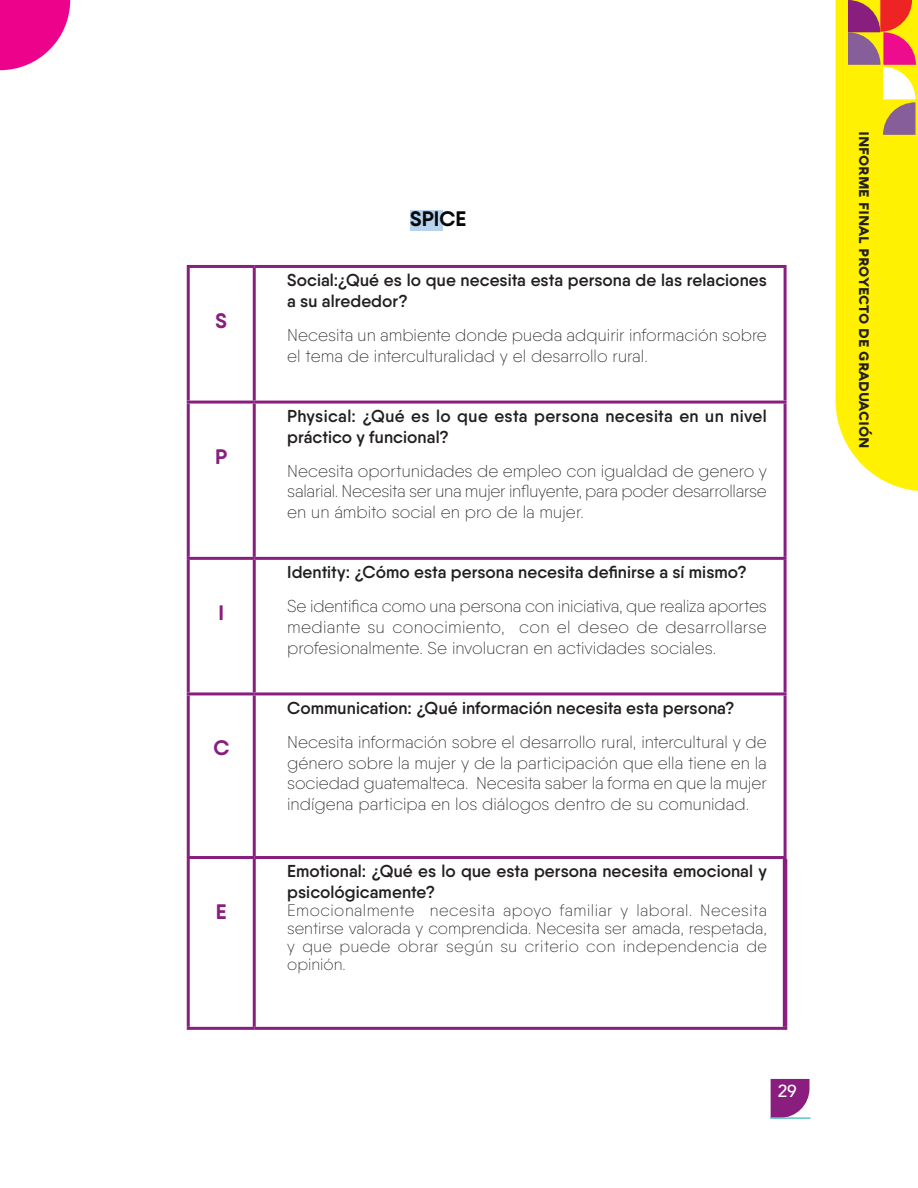
<style>
.page{position:relative;width:918px;height:1188px;background:#fff}
.page>*{position:absolute;margin:0;border:0;box-sizing:border-box;transform-origin:0 0}
.subtitulos{font:700 21px "Qanelas Soft";letter-spacing:.005em;color:#08090b}
.subtitulos-2{font:700 21px "Qanelas Soft";color:#891e7f}
.cuerpo_de_texto{font:200 17.25px/20.7px "Qanelas Soft";color:#231f20;text-align:justify}
.cuerpo_de_texto-2{font:600 17.25px/20.7px "Qanelas Soft";letter-spacing:.005em;color:#231f20}
.t1{font:500 17.25px "Avenir LT Std";color:#fff}
.cuerpecitos_10_pts{font:200 16.5px/18px "Qanelas Soft";letter-spacing:.025em;color:#231f20;text-align:justify}
.t2{font:900 13.5px "Aquawax";color:#231f20}
</style>
<div class="page">
<svg style="left:771px;top:1079px;width:39px;height:38px"></svg>
<hr style="left:770px;top:1117px;width:41px;height:2px;background:#5dc5c6">
<svg style="left:836px;top:0;width:82px;height:491px;background:#f6de1d"></svg>
<svg style="left:0;top:0;width:70px;height:70px"></svg>
<div style="left:410px;top:210px;width:33px;height:21px;background:#b7d3ed"></div>
<hr style="left:187px;top:265px;width:67px;height:3px;background:#891e7f">
<hr style="left:187px;top:268px;width:3px;height:133px;background:#891e7f">
<hr style="left:254px;top:265px;width:533px;height:3px;background:#891e7f">
<hr style="left:253px;top:268px;width:3px;height:133px;background:#891e7f">
<hr style="left:784px;top:268px;width:3px;height:133px;background:#891e7f">
<hr style="left:187px;top:401px;width:67px;height:3px;background:#891e7f">
<hr style="left:187px;top:404px;width:3px;height:153px;background:#891e7f">
<hr style="left:254px;top:401px;width:533px;height:3px;background:#891e7f">
<hr style="left:253px;top:404px;width:3px;height:153px;background:#891e7f">
<hr style="left:784px;top:404px;width:3px;height:153px;background:#891e7f">
<hr style="left:187px;top:557px;width:67px;height:3px;background:#891e7f">
<hr style="left:187px;top:560px;width:3px;height:132px;background:#891e7f">
<hr style="left:254px;top:557px;width:533px;height:3px;background:#891e7f">
<hr style="left:253px;top:560px;width:3px;height:132px;background:#891e7f">
<hr style="left:784px;top:560px;width:3px;height:132px;background:#891e7f">
<hr style="left:187px;top:692px;width:67px;height:3px;background:#891e7f">
<hr style="left:187px;top:695px;width:3px;height:161px;background:#891e7f">
<hr style="left:254px;top:692px;width:533px;height:3px;background:#891e7f">
<hr style="left:253px;top:695px;width:3px;height:161px;background:#891e7f">
<hr style="left:784px;top:695px;width:3px;height:161px;background:#891e7f">
<hr style="left:187px;top:856px;width:67px;height:3px;background:#891e7f">
<hr style="left:187px;top:859px;width:3px;height:168px;background:#891e7f">
<hr style="left:254px;top:856px;width:533px;height:3px;background:#891e7f">
<hr style="left:253px;top:859px;width:3px;height:168px;background:#891e7f">
<hr style="left:187px;top:1027px;width:67px;height:3px;background:#891e7f">
<hr style="left:254px;top:1027px;width:533px;height:3px;background:#891e7f">
<hr style="left:783px;top:859px;width:4px;height:168px;background:#891e7f">
<p class="subtitulos-2" style="left:216px;top:307px;width:13px">S</p>
<p class="subtitulos-2" style="left:215px;top:443px;width:14px">P</p>
<p class="subtitulos-2" style="left:218px;top:599px;width:7px">I</p>
<p class="subtitulos-2" style="left:213px;top:735px;width:17px">C</p>
<p class="subtitulos-2" style="left:216px;top:899px;width:12px">E</p>
<p class="subtitulos" style="left:410px;top:206px;width:58px">SPICE</p>
<p class="cuerpo_de_texto-2" style="left:287px;top:270px;width:481px">Social:¿Qué es lo que necesita esta persona de las relaciones a su alrededor?</p>
<p class="cuerpo_de_texto" style="left:287px;top:325px;width:481px">Necesita un ambiente donde pueda adquirir información sobre el tema de interculturalidad y el desarrollo rural.</p>
<p class="cuerpo_de_texto-2" style="left:287px;top:405px;width:481px">Physical: ¿Qué es lo que esta persona necesita en un nivel práctico y funcional?</p>
<p class="cuerpo_de_texto" style="left:287px;top:460px;width:481px">Necesita oportunidades de empleo con igualdad de genero y salarial. Necesita ser una mujer influyente, para poder desarrollarse en un ámbito social en pro de la mujer.</p>
<p class="cuerpo_de_texto-2" style="left:287px;top:562px;width:461px">Identity: ¿Cómo esta persona necesita definirse a sí mismo?</p>
<p class="cuerpo_de_texto" style="left:287px;top:596px;width:481px">Se identifica como una persona con iniciativa, que realiza aportes mediante su conocimiento, con el deseo de desarrollarse profesionalmente. Se involucran en actividades sociales.</p>
<p class="cuerpo_de_texto-2" style="left:287px;top:697px;width:449px">Communication: ¿Qué información necesita esta persona?</p>
<p class="cuerpo_de_texto" style="left:287px;top:731px;width:481px">Necesita información sobre el desarrollo rural, intercultural y de género sobre la mujer y de la participación que ella tiene en la sociedad guatemalteca. Necesita saber la forma en que la mujer indígena participa en los diálogos dentro de su comunidad.</p>
<p class="cuerpo_de_texto-2" style="left:287px;top:861px;width:481px">Emotional: ¿Qué es lo que esta persona necesita emocional y psicológicamente?</p>
<p class="cuerpecitos_10_pts" style="left:287px;top:901px;width:481px">Emocionalmente necesita apoyo familiar y laboral. Necesita sentirse valorada y comprendida. Necesita ser amada, respetada, y que puede obrar según su criterio con independencia de opinión.</p>
<p class="t1" style="left:778px;top:1081px;width:21px">29</p>
<p class="t2" style="left:873px;top:131px;width:320px;rotate:90deg">INFORME FINAL PROYECTO DE GRADUACIÓN</p>
</div>
